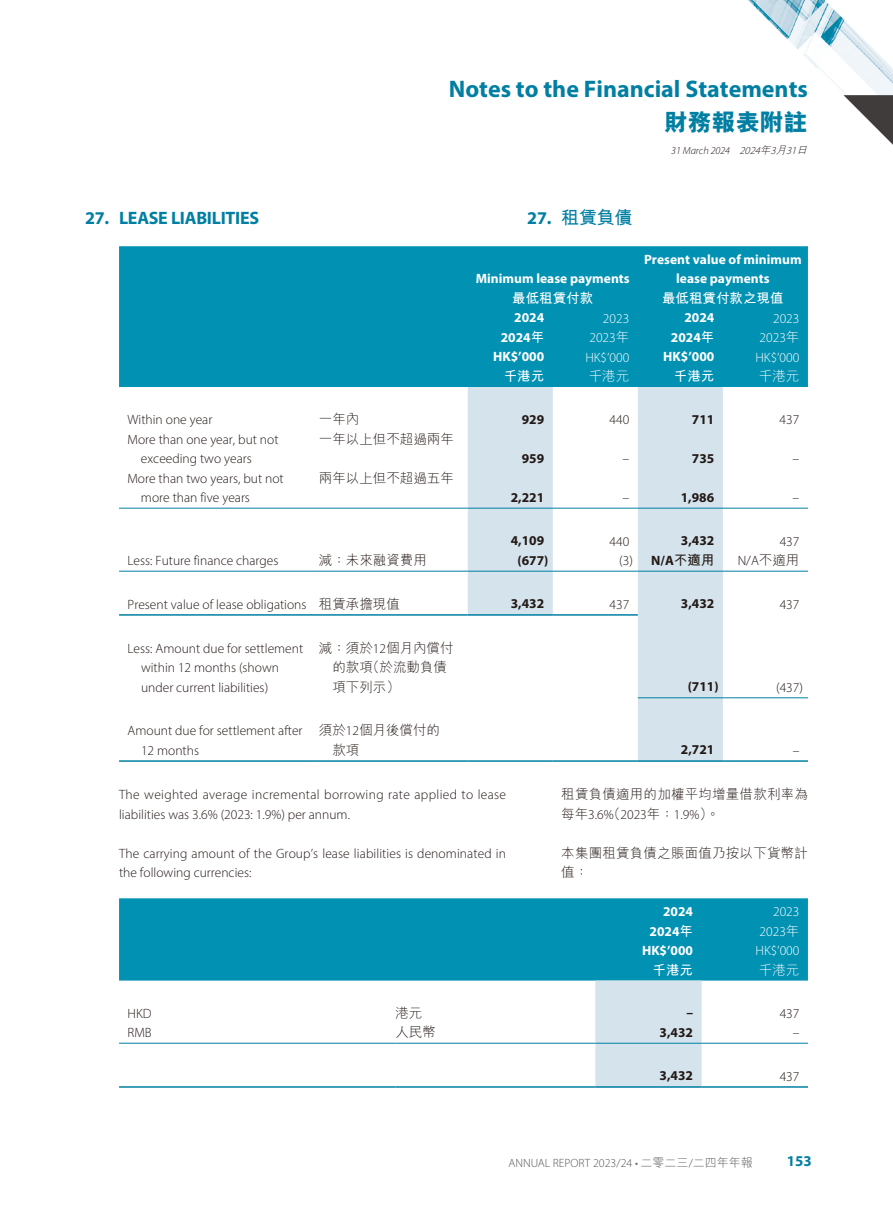
<style>
.page{position:relative;width:893px;height:1212px;background:#fff}
.page>*{position:absolute;margin:0;border:0;box-sizing:border-box;transform-origin:0 0}
.t1{font:700 24px "Myriad Pro";color:#007fa3}
.t2{font:800 24px "M Hei HK";color:#007fa3}
.t3{font:700 18px "Myriad Pro";letter-spacing:-.015em;color:#007fa3}
.t4{font:700 18px "M Hei HK";color:#007fa3}
.t5{font:700 15px "Myriad Pro";color:#007fa3}
.t6{font:300 13.5px/19.5px "Myriad Pro";color:#231916}
.t7{font:300 13.5px/19.5px "M Hei HK";color:#231916}
.t8{font:700 13.5px/19.5px "Myriad Pro";color:#fff;text-align:center}
.t9{font:300 13.5px/19.5px "Myriad Pro";letter-spacing:.025em;color:#231916}
.t10{font:700 13.5px "Myriad Pro";color:#231916}
.t11{font:300 13.5px "Myriad Pro";color:#fff}
.t12{font:700 13.5px "M Hei HK";color:#fff}
.t13{font:300 13.5px "M Hei HK";color:#fff}
.t14{font:300 12px "Myriad Pro";color:#595857}
.t15{font:italic 300 10.5px "Myriad Pro";color:#231916}
.s1{font-style:inherit}
.s2{font-family:"M Hei HK"}
.s3{font-family:"Myriad Pro"}
.s4{font-weight:700}
.s5{font-family:"M Hei HK";font-weight:700}
</style>
<div class="page">
<img style="left:748px;top:0;width:145px;height:96px">
<img style="left:844px;top:96px;width:49px;height:49px">
<div style="left:119px;top:246px;width:689px;height:141px;background:#0091b3"></div>
<svg style="left:468px;top:387px;width:255px;height:373px;fill:#d4e3ec"></svg>
<hr style="left:119px;top:508px;width:200px;height:1px;background:#007fa3">
<hr style="left:319px;top:508px;width:149px;height:1px;background:#007fa3">
<hr style="left:468px;top:508px;width:85px;height:1px;background:#007fa3">
<hr style="left:553px;top:508px;width:85px;height:1px;background:#007fa3">
<hr style="left:638px;top:508px;width:85px;height:1px;background:#007fa3">
<hr style="left:723px;top:508px;width:85px;height:1px;background:#007fa3">
<hr style="left:119px;top:571px;width:200px;height:1px;background:#007fa3">
<hr style="left:319px;top:571px;width:149px;height:1px;background:#007fa3">
<hr style="left:468px;top:571px;width:85px;height:1px;background:#007fa3">
<hr style="left:553px;top:571px;width:85px;height:1px;background:#007fa3">
<hr style="left:638px;top:571px;width:85px;height:1px;background:#007fa3">
<hr style="left:723px;top:571px;width:85px;height:1px;background:#007fa3">
<hr style="left:119px;top:614px;width:200px;height:2px;background:#007fa3">
<hr style="left:319px;top:614px;width:149px;height:2px;background:#007fa3">
<hr style="left:468px;top:614px;width:85px;height:2px;background:#007fa3">
<hr style="left:553px;top:614px;width:85px;height:2px;background:#007fa3">
<hr style="left:638px;top:697px;width:85px;height:1px;background:#007fa3">
<hr style="left:723px;top:697px;width:85px;height:1px;background:#007fa3">
<hr style="left:119px;top:760px;width:200px;height:2px;background:#007fa3">
<hr style="left:319px;top:760px;width:149px;height:2px;background:#007fa3">
<hr style="left:468px;top:760px;width:85px;height:2px;background:#007fa3">
<hr style="left:553px;top:760px;width:85px;height:2px;background:#007fa3">
<hr style="left:638px;top:760px;width:85px;height:2px;background:#007fa3">
<hr style="left:723px;top:760px;width:85px;height:2px;background:#007fa3">
<div style="left:119px;top:898px;width:689px;height:82px;background:#0091b3"></div>
<div style="left:595px;top:980px;width:107px;height:106px;background:#d4e3ec"></div>
<hr style="left:119px;top:1043px;width:276px;height:1px;background:#007fa3">
<hr style="left:395px;top:1043px;width:200px;height:1px;background:#007fa3">
<hr style="left:595px;top:1043px;width:107px;height:1px;background:#007fa3">
<hr style="left:702px;top:1043px;width:106px;height:1px;background:#007fa3">
<hr style="left:119px;top:1086px;width:276px;height:2px;background:#007fa3">
<hr style="left:395px;top:1086px;width:200px;height:2px;background:#007fa3">
<hr style="left:595px;top:1086px;width:107px;height:2px;background:#007fa3">
<hr style="left:702px;top:1086px;width:106px;height:2px;background:#007fa3">
<h2 class="t3" style="left:85px;top:207px;width:176px">27. LEASE LIABILITIES</h2>
<h1 class="t1" style="left:449px;top:73px;width:361px">Notes to the Financial Statements</h1>
<h1 class="t2" style="left:664px;top:110px;width:145px">財務報表附註</h1>
<p class="t15" style="left:671px;top:144px;width:140px">31 March 2024 <span class="s1">2024</span><span class="s2">年</span><span class="s1">3</span><span class="s2">月</span><span class="s1">31</span><span class="s2">日</span></p>
<h2 class="t4" style="left:527px;top:205px;width:107px"><span class="s3">27.</span> 租賃負債</h2>
<p class="t8" style="left:476px;top:268px;width:155px">Minimum lease payments</p>
<p class="t8" style="left:644px;top:249px;width:159px">Present value of minimum lease payments</p>
<p class="t12" style="left:512px;top:288px;width:82px">最低租賃付款</p>
<p class="t12" style="left:662px;top:288px;width:123px">最低租賃付款之現值</p>
<p class="t8" style="left:514px;top:307px;width:31px">2024</p>
<p class="t11" style="left:603px;top:310px;width:28px">2023</p>
<p class="t8" style="left:684px;top:307px;width:31px">2024</p>
<p class="t11" style="left:773px;top:310px;width:28px">2023</p>
<p class="t8" style="left:501px;top:327px;width:45px">2024<span class="s2">年</span></p>
<p class="t11" style="left:589px;top:329px;width:41px">2023<span class="s2">年</span></p>
<p class="t8" style="left:671px;top:327px;width:45px">2024<span class="s2">年</span></p>
<p class="t11" style="left:759px;top:329px;width:41px">2023<span class="s2">年</span></p>
<p class="t8" style="left:493px;top:346px;width:53px">HK$’000</p>
<p class="t11" style="left:585px;top:349px;width:45px">HK$’000</p>
<p class="t8" style="left:663px;top:346px;width:53px">HK$’000</p>
<p class="t11" style="left:755px;top:349px;width:45px">HK$’000</p>
<p class="t12" style="left:504px;top:366px;width:42px">千港元</p>
<p class="t13" style="left:589px;top:369px;width:42px">千港元</p>
<p class="t12" style="left:674px;top:366px;width:42px">千港元</p>
<p class="t13" style="left:759px;top:369px;width:42px">千港元</p>
<p class="t6" style="left:128px;top:410px;width:86px">Within one year</p>
<p class="t7" style="left:319px;top:409px;width:42px">一年內</p>
<p class="t10" style="left:522px;top:410px;width:24px">929</p>
<p class="t6" style="left:609px;top:410px;width:21px">440</p>
<p class="t10" style="left:692px;top:410px;width:24px">711</p>
<p class="t6" style="left:780px;top:410px;width:21px">437</p>
<p class="t6" style="left:141px;top:429px;width:139px;text-indent:-13px">More than one year, but not exceeding two years</p>
<p class="t7" style="left:319px;top:429px;width:137px">一年以上但不超過兩年</p>
<p class="t10" style="left:522px;top:449px;width:24px">959</p>
<p class="t6" style="left:622px;top:449px;width:8px">–</p>
<p class="t10" style="left:692px;top:449px;width:24px">735</p>
<p class="t6" style="left:793px;top:449px;width:8px">–</p>
<p class="t6" style="left:141px;top:468px;width:144px;text-indent:-13px">More than two years, but not more than five years</p>
<p class="t7" style="left:319px;top:468px;width:136px">兩年以上但不超過五年</p>
<p class="t10" style="left:511px;top:488px;width:35px">2,221</p>
<p class="t6" style="left:622px;top:488px;width:8px">–</p>
<p class="t10" style="left:681px;top:488px;width:35px">1,986</p>
<p class="t6" style="left:793px;top:488px;width:8px">–</p>
<p class="t10" style="left:511px;top:532px;width:35px">4,109</p>
<p class="t6" style="left:610px;top:531px;width:21px">440</p>
<p class="t10" style="left:681px;top:532px;width:35px">3,432</p>
<p class="t6" style="left:780px;top:531px;width:21px">437</p>
<p class="t6" style="left:128px;top:551px;width:152px">Less: Future finance charges</p>
<p class="t7" style="left:319px;top:550px;width:109px">減：未來融資費用</p>
<p class="t10" style="left:518px;top:551px;width:32px">(677)</p>
<p class="t6" style="left:619px;top:551px;width:97px">(3) <span class="s4">N/A</span><span class="s5">不適用</span></p>
<p class="t6" style="left:738px;top:551px;width:63px">N/A<span class="s2">不適用</span></p>
<p class="t6" style="left:128px;top:594px;width:274px">Present value of lease obligations <span class="s2">租賃承擔現值</span></p>
<p class="t10" style="left:511px;top:595px;width:35px">3,432</p>
<p class="t6" style="left:610px;top:594px;width:21px">437</p>
<p class="t10" style="left:681px;top:595px;width:35px">3,432</p>
<p class="t6" style="left:780px;top:594px;width:21px">437</p>
<p class="t6" style="left:141px;top:638px;width:164px;text-indent:-13px">Less: Amount due for settlement within 12 months (shown under current liabilities)</p>
<p class="t7" style="left:332px;top:638px;width:123px;text-indent:-13px">減：須於<span class="s3">12</span>個月內償付的款項（於流動負債項下列示）</p>
<p class="t10" style="left:688px;top:678px;width:32px">(711)</p>
<p class="t6" style="left:776px;top:677px;width:28px">(437)</p>
<p class="t6" style="left:141px;top:721px;width:163px;text-indent:-13px">Amount due for settlement after<br>12 months</p>
<p class="t7" style="left:332px;top:720px;width:109px;text-indent:-13px">須於<span class="s3">12</span>個月後償付的款項</p>
<p class="t9" style="left:119px;top:785px;width:389px">The weighted average incremental borrowing rate applied to lease liabilities was 3.6% (2023: 1.9%) per annum.</p>
<p class="t6" style="left:119px;top:843px;width:388px">The carrying amount of the Group’s lease liabilities is denominated in the following currencies:</p>
<p class="t10" style="left:681px;top:741px;width:35px">2,721</p>
<p class="t6" style="left:793px;top:740px;width:8px">–</p>
<p class="t7" style="left:561px;top:784px;width:248px">租賃負債適用的加權平均增量借款利率為</p>
<p class="t6" style="left:561px;top:804px;width:160px"><span class="s2">每年</span>3.6%<span class="s2">（</span>2023<span class="s2">年：</span>1.9%<span class="s2">）。</span></p>
<p class="t7" style="left:561px;top:843px;width:248px">本集團租賃負債之賬面值乃按以下貨幣計值：</p>
<p class="t8" style="left:663px;top:901px;width:31px">2024</p>
<p class="t11" style="left:773px;top:903px;width:28px">2023</p>
<p class="t8" style="left:650px;top:921px;width:45px">2024<span class="s2">年</span></p>
<p class="t11" style="left:760px;top:923px;width:41px">2023<span class="s2">年</span></p>
<p class="t8" style="left:642px;top:940px;width:53px">HK$’000</p>
<p class="t11" style="left:755px;top:942px;width:45px">HK$’000</p>
<p class="t12" style="left:653px;top:960px;width:42px">千港元</p>
<p class="t13" style="left:759px;top:963px;width:42px">千港元</p>
<p class="t6" style="left:128px;top:1003px;width:25px">HKD</p>
<p class="t7" style="left:395px;top:1003px;width:28px">港元</p>
<p class="t10" style="left:686px;top:1004px;width:8px">–</p>
<p class="t6" style="left:780px;top:1003px;width:21px">437</p>
<p class="t6" style="left:128px;top:1023px;width:26px">RMB</p>
<p class="t7" style="left:395px;top:1022px;width:42px">人民幣</p>
<p class="t10" style="left:660px;top:1023px;width:35px">3,432</p>
<p class="t6" style="left:793px;top:1023px;width:8px">–</p>
<p class="t10" style="left:660px;top:1067px;width:35px">3,432</p>
<p class="t6" style="left:780px;top:1066px;width:21px">437</p>
<p class="t14" style="left:508px;top:1155px;width:246px">ANNUAL REPORT 2023/24 • <span class="s2">二零二三</span>/<span class="s2">二四年年報</span></p>
<p class="t5" style="left:787px;top:1151px;width:26px">153</p>
</div>
